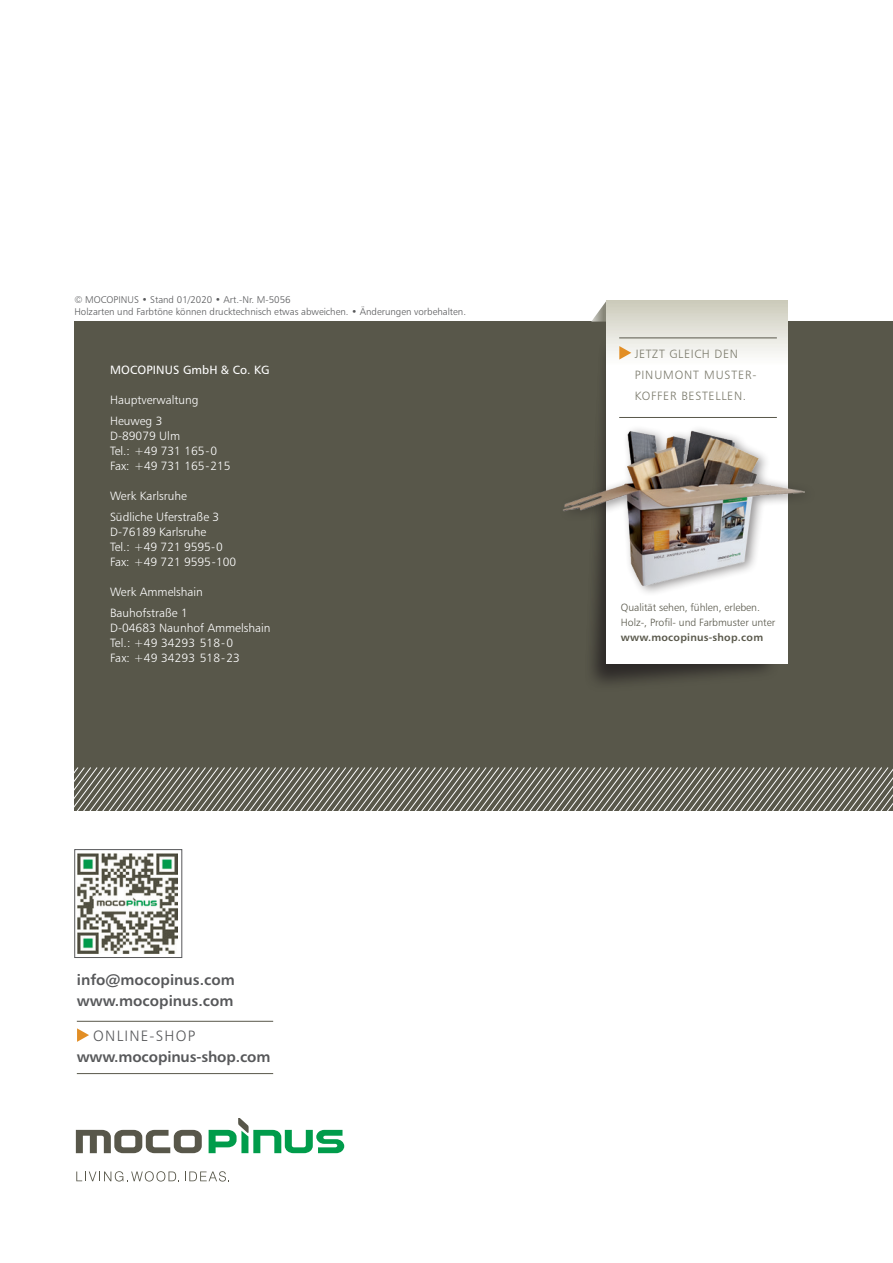
<style>
.page{position:relative;width:893px;height:1263px;background:#fff}
.page>*{position:absolute;margin:0;border:0;box-sizing:border-box;transform-origin:0 0}
.t1{font:15px/21px "Humanist 777 BT Bold B";color:#57585a}
.t2{font:15px "Humanist 777 BT Light B";letter-spacing:.08em;color:#57585a}
.t3{font:12px/15px "Humanist 777 BT Light B";color:#fff}
.t4{font:12px/21px "Humanist 777 BT Light B";letter-spacing:.06em;color:#7a796b}
.t5{font:12px "Humanist 777 BT Roman B";letter-spacing:.01em;color:#fff}
.t6{font:10.5px/15px "Humanist 777 BT Light B";letter-spacing:-.005em;color:#58574a}
.t7{font:10.5px "Humanist 777 BT Bold B";letter-spacing:.02em;color:#58574a}
.t8{font:9.75px/12px "Humanist 777 BT Light B";color:#57585a}
</style>
<div class="page">
<div style="left:74px;top:321px;width:819px;height:489px;background:#58574a"></div>
<svg style="left:74px;top:767px;width:819px;height:44px"></svg>
<img style="left:78px;top:854px;width:99px;height:99px">
<div style="left:74px;top:849px;width:108px;height:109px;border:1px solid #57585a"></div>
<svg style="left:76px;top:1130px;width:126px;height:23px"></svg>
<svg style="left:209px;top:1118px;width:135px;height:35px"></svg>
<svg style="left:76px;top:1171px;width:103px;height:10px"></svg>
<svg style="left:185px;top:1171px;width:44px;height:10px"></svg>
<svg style="left:77px;top:1028px;width:12px;height:14px"></svg>
<hr style="left:77px;top:1021px;width:196px;height:1px;background:#58574a">
<hr style="left:77px;top:1073px;width:196px;height:1px;background:#58574a">
<svg style="left:591px;top:301px;width:15px;height:21px"></svg>
<div style="left:584px;top:331px;width:197px;height:357px;background:#231f20;opacity:.6"></div>
<svg style="left:606px;top:301px;width:181px;height:363px"></svg>
<img style="left:563px;top:424px;width:242px;height:173px">
<svg style="left:619px;top:346px;width:12px;height:14px"></svg>
<hr style="left:619px;top:337px;width:158px;height:1px;background:#58574a">
<hr style="left:619px;top:417px;width:158px;height:1px;background:#58574a">
<p class="t8" style="left:74px;top:294px;width:393px">© MOCOPINUS • Stand 01/2020 • Art.-Nr. M-5056<br>Holzarten und Farbtöne können drucktechnisch etwas abweichen. • Änderungen vorbehalten.</p>
<p class="t5" style="left:110px;top:362px;width:161px">MOCOPINUS GmbH &amp; Co. KG</p>
<p class="t3" style="left:110px;top:389px;width:90px;line-height:21px">Hauptverwaltung<br>Heuweg 3</p>
<p class="t3" style="left:110px;top:428px;width:122px">D-89079 Ulm<br>Tel.: +49 731 165-0<br>Fax: +49 731 165-215</p>
<p class="t3" style="left:110px;top:485px;width:111px;line-height:21px">Werk Karlsruhe<br>Südliche Uferstraße 3</p>
<p class="t3" style="left:110px;top:524px;width:128px">D-76189 Karlsruhe<br>Tel.: +49 721 9595-0<br>Fax: +49 721 9595-100</p>
<p class="t3" style="left:110px;top:581px;width:94px;line-height:21px">Werk Ammelshain<br>Bauhofstraße 1</p>
<p class="t3" style="left:110px;top:620px;width:162px">D-04683 Naunhof Ammelshain<br>Tel.: +49 34293 518-0<br>Fax: +49 34293 518-23</p>
<p class="t1" style="left:77px;top:969px;width:160px">info@mocopinus.com www.mocopinus.com</p>
<p class="t2" style="left:93px;top:1027px;width:103px">ONLINE-SHOP</p>
<p class="t1" style="left:77px;top:1046px;width:195px">www.mocopinus-shop.com</p>
<p class="t4" style="left:635px;top:344px;width:123px">JETZT GLEICH DEN<br>PINUMONT MUSTER-<br>KOFFER BESTELLEN.</p>
<p class="t6" style="left:621px;top:600px;width:156px">Qualität sehen, fühlen, erleben.<br>Holz-, Profil- und Farbmuster unter</p>
<p class="t7" style="left:621px;top:631px;width:144px">www.mocopinus-shop.com</p>
</div>
